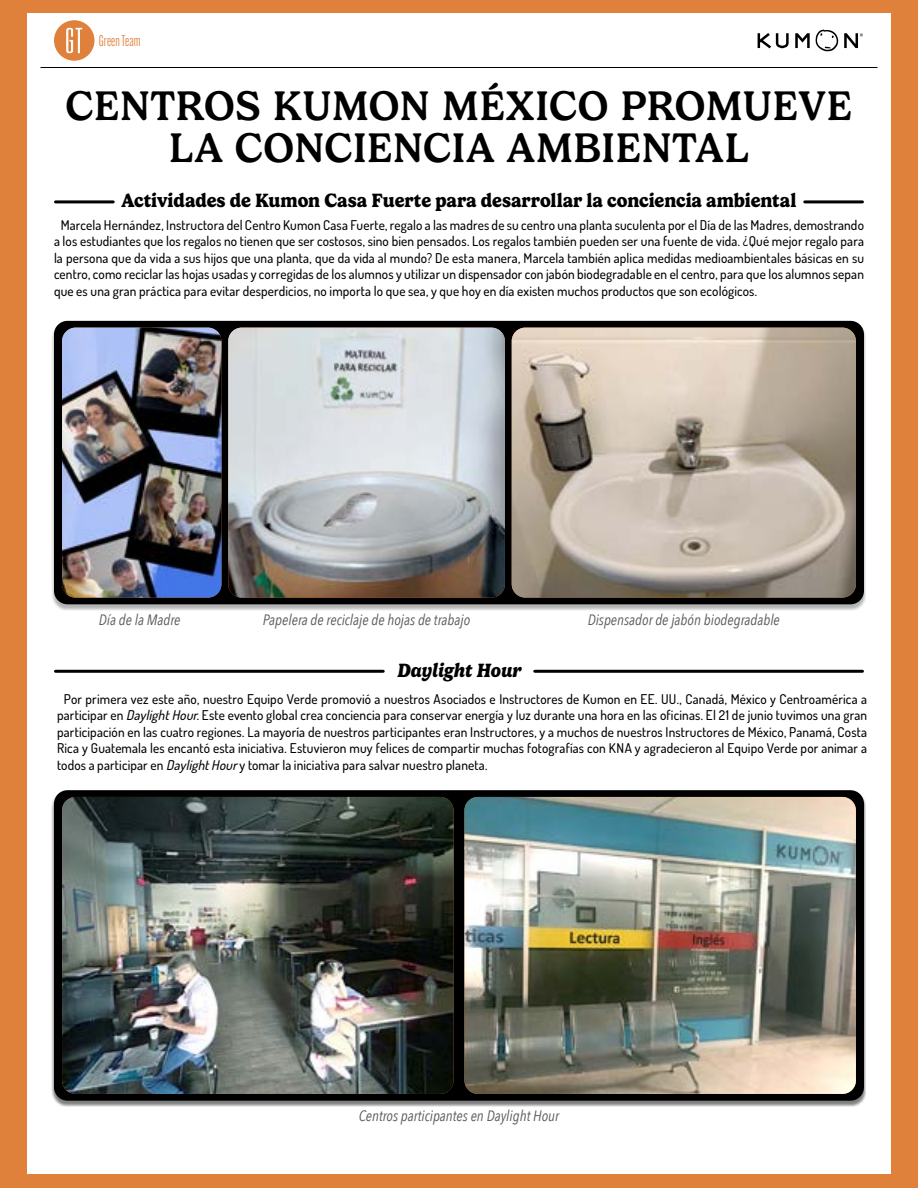
<style>
.page{position:relative;width:918px;height:1188px;background:#df813b}
.page>*{position:absolute;margin:0;border:0;box-sizing:border-box;transform-origin:0 0}
.t1{font:500 42px/42px "Gelica";letter-spacing:.005em;color:#000;text-align:center}
.t2{font:700 19.5px "Gelica";letter-spacing:-.005em;color:#000}
.t3{font:italic 700 19.5px "Gelica";letter-spacing:-.005em;color:#000}
.t4{font:italic 15px "Avenir Next Condensed";color:#58595b}
.t5{font:15px "Alternate Gothic Ex Cond ATF";letter-spacing:.005em;color:#df813b}
.t6{font:500 13.5px/16.5px "Dosis";letter-spacing:.01em;color:#000;text-align:justify}
.s1{font-style:italic}
</style>
<div class="page">
<div style="left:27px;top:14px;width:864px;height:1160px;background:#fff"></div>
<hr style="left:40px;top:67px;width:838px;height:1px;background:#000">
<hr style="left:535px;top:670px;width:327px;height:3px;background:#000">
<hr style="left:56px;top:670px;width:327px;height:3px;background:#000">
<div style="left:51px;top:792px;width:815px;height:315px;background:#000;opacity:.3"></div>
<div style="left:54px;top:790px;width:810px;height:311px;background:#000;border-radius:14px"></div>
<div style="left:59px;top:799px;width:396px;height:301px;background:#000"></div>
<img style="left:62px;top:797px;width:392px;height:297px">
<div style="left:462px;top:799px;width:396px;height:301px;background:#000"></div>
<img style="left:464px;top:797px;width:392px;height:297px">
<div style="left:51px;top:323px;width:815px;height:288px;background:#000;opacity:.3"></div>
<div style="left:54px;top:321px;width:810px;height:283px;background:#000;border-radius:14px"></div>
<img style="left:62px;top:328px;width:159px;height:270px">
<img style="left:228px;top:328px;width:277px;height:270px">
<img style="left:512px;top:328px;width:344px;height:270px">
<hr style="left:805px;top:200px;width:57px;height:3px;background:#000">
<hr style="left:56px;top:200px;width:57px;height:3px;background:#000">
<div style="left:54px;top:20px;width:40px;height:41px;background:#df813b;border-radius:50%"></div>
<svg style="left:66px;top:27px;width:17px;height:27px"></svg>
<svg style="left:758px;top:30px;width:105px;height:21px"></svg>
<p class="t5" style="left:99px;top:32px;width:43px">Green Team</p>
<h1 class="t1" style="left:66px;top:85px;width:788px">CENTROS KUMON MÉXICO PROMUEVE<br>LA CONCIENCIA AMBIENTAL</h1>
<h2 class="t2" style="left:122px;top:189px;width:676px">Actividades de Kumon Casa Fuerte para desarrollar la conciencia ambiental</h2>
<p class="t6" style="left:54px;top:216px;width:812px;text-indent:7px">Marcela Hernández, Instructora del Centro Kumon Casa Fuerte, regalo a las madres de su centro una planta suculenta por el Día de las Madres, demostrando a los estudiantes que los regalos no tienen que ser costosos, sino bien pensados. Los regalos también pueden ser una fuente de vida. ¿Qué mejor regalo para la persona que da vida a sus hijos que una planta, que da vida al mundo? De esta manera, Marcela también aplica medidas medioambientales básicas en su centro, como reciclar las hojas usadas y corregidas de los alumnos y utilizar un dispensador con jabón biodegradable en el centro, para que los alumnos sepan que es una gran práctica para evitar desperdicios, no importa lo que sea, y que hoy en día existen muchos productos que son ecológicos.</p>
<p class="t4" style="left:99px;top:610px;width:83px">Día de la Madre</p>
<p class="t4" style="left:263px;top:610px;width:209px">Papelera de reciclaje de hojas de trabajo</p>
<p class="t4" style="left:588px;top:610px;width:194px">Dispensador de jabón biodegradable</p>
<h2 class="t3" style="left:397px;top:659px;width:126px">Daylight Hour</h2>
<p class="t6" style="left:57px;top:690px;width:812px;text-indent:7px">Por primera vez este año, nuestro Equipo Verde promovió a nuestros Asociados e Instructores de Kumon en EE. UU., Canadá, México y Centroamérica a participar en <span class="s1">DaylightHour</span>. Este evento global crea conciencia para conservar energía y luz durante una hora en las oficinas. El 21 de junio tuvimos una gran participación en las cuatro regiones. La mayoría de nuestros participantes eran Instructores, y a muchos de nuestros Instructores de México, Panamá, Costa Rica y Guatemala les encantó esta iniciativa. Estuvieron muy felices de compartir muchas fotografías con KNA y agradecieron al Equipo Verde por animar a todos a participar en <span class="s1">DaylightHour</span>y tomar la iniciativa para salvar nuestro planeta.</p>
<p class="t4" style="left:359px;top:1107px;width:202px">Centros participantes en Daylight Hour</p>
</div>
